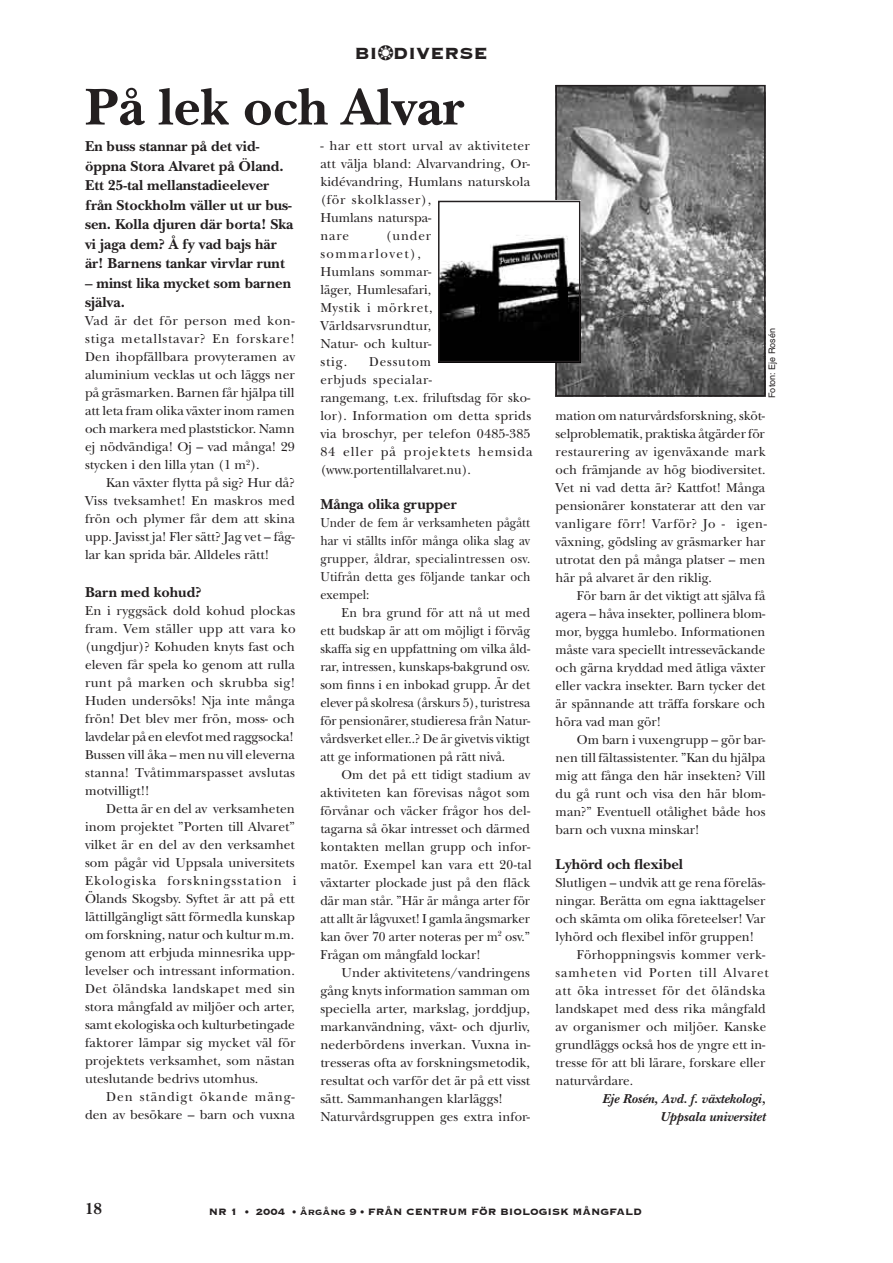
<style>
.page{position:relative;width:893px;height:1263px;background:#fff}
.page>*{position:absolute;margin:0;border:0;box-sizing:border-box;transform-origin:0 0}
.t1{font:700 54px "New Baskerville";color:#231f20}
.t2{font:700 21px "Copperplate";color:#231f20}
.t3{font:700 16.5px "New Baskerville";color:#231f20}
.t4{font:700 15px/19.5px "New Baskerville";color:#231f20}
.t5{font:13.5px/18px "New Baskerville";color:#231f20}
.t6{font:13.5px/18px "New Baskerville";color:#231f20;scale:.96 1}
.t7{font:13.5px/18px "New Baskerville";letter-spacing:.02em;color:#231f20}
.t8{font:13.5px/18px "New Baskerville";color:#231f20;text-align:justify;scale:.95 1}
.t9{font:13.5px/18px "New Baskerville";color:#231f20;text-align:justify;scale:.91 1}
.t10{font:italic 700 13.5px/18px "New Baskerville";color:#231f20;text-align:right}
.t11{font:13.5px "New Baskerville";letter-spacing:.035em;color:#231f20}
.t12{font:13.5px "New Baskerville";letter-spacing:.065em;color:#231f20}
.t13{font:13.5px "New Baskerville";letter-spacing:.025em;color:#231f20}
.t14{font:700 12px "Copperplate";color:#231f20}
.t15{font:9px "Helvetica";color:#231f20}
.s1{color:#fff}
</style>
<div class="page">
<img style="left:558px;top:88px;width:205px;height:306px">
<div style="left:555px;top:85px;width:211px;height:312px;border:2px solid #231f20"></div>
<img style="left:441px;top:204px;width:136px;height:155px">
<div style="left:438px;top:201px;width:142px;height:161px;border:2px solid #231f20"></div>
<h2 class="t2" style="left:354px;top:39px;width:135px">BI❂<span class="s1">O</span>DIVERSE</h2>
<h1 class="t1" style="left:85px;top:75px;width:381px">På lek och Alvar</h1>
<p class="t4" style="left:85px;top:137px;width:210px">En buss stannar på det vid&shy;öppna Stora Alvaret på Öland.<br>Ett 25-tal mellanstadieelever från Stockholm väller ut ur bus&shy;sen. Kolla djuren där borta! Ska vi jaga dem? Å fy vad bajs här är! Barnens tankar virvlar runt</p>
<p class="t4" style="left:85px;top:273px;width:208px">– minst lika mycket som barnen själva.</p>
<p class="t5" style="left:85px;top:312px;width:212px;text-align:justify">Vad är det för person med kon&shy;stiga metallstavar? En forskare!<br>Den ihopfällbara provyteramen av aluminium vecklas ut och läggs ner på gräsmarken. Barnen får hjälpa till att leta fram olika växter inom ramen och markera med plaststickor. Namn ej nödvändiga! Oj – vad många! 29 stycken i den lilla ytan (1 m<sup>2</sup>).</p>
<p class="t5" style="left:85px;top:474px;width:211px;text-align:justify;text-indent:21px">Kan växter flytta på sig? Hur då?<br>Viss tveksamhet! En maskros med frön och plymer får dem att skina upp. Javisst ja! Fler sätt? Jag vet – fåg&shy;lar kan sprida bär. Alldeles rätt!</p>
<p class="t4" style="left:85px;top:582px;width:118px">Barn med kohud?</p>
<p class="t5" style="left:85px;top:601px;width:212px">En i ryggsäck dold kohud plockas fram. Vem ställer upp att vara ko (ungdjur)? Kohuden knyts fast och eleven får spela ko genom att rulla runt på marken och skrubba sig!<br>Huden undersöks! Nja inte många frön! Det blev mer frön, moss- och lavdelar på en elevfot med raggsocka!<br>Bussen vill åka – men nu vill eleverna stanna! Tvåtimmarspasset avslutas motvilligt!!</p>
<p class="t5" style="left:85px;top:799px;width:213px;text-indent:21px">Detta är en del av verksamheten inom projektet ”Porten till Alvaret” vilket är en del av den verksamhet som pågår vid Uppsala universitets Ekologiska forskningsstation i Ölands Skogsby. Syftet är att på ett lättillgängligt sätt förmedla kunskap om forskning, natur och kultur m.m. genom att erbjuda minnesrika upp&shy;levelser och intressant information.<br>Det öländska landskapet med sin stora mångfald av miljöer och arter, samt ekologiska och kulturbetingade faktorer lämpar sig mycket väl för projektets verksamhet, som nästan uteslutande bedrivs utomhus.</p>
<p class="t5" style="left:85px;top:1087px;width:211px;text-align:right">Den ständigt ökande mäng&shy;den av besökare – barn och vuxna</p>
<p class="t5" style="left:320px;top:137px;width:211px">- har ett stort urval av aktiviteter att välja bland: Alvarvandring, Or&shy;kidévandring, Humlans naturskola (för skolklasser),<br>Humlans naturspa-<br>nare</p>
<p class="t7" style="left:320px;top:227px;width:114px;text-indent:66px">(under sommarlovet),<br>Humlans sommar&shy;läger, Humlesafari,<br>Mystik i mörkret,<br>Världsarvsrundtur,<br>Natur- och kultur&shy;stig.</p>
<p class="t7" style="left:320px;top:353px;width:214px;text-indent:49px">Dessutom<br>erbjuds specialar-<br>rangemang, t.ex. friluftsdag för sko&shy;lor). Information om detta sprids via broschyr, per telefon 0485-385<br>84 eller på projektets hemsida (www.portentillalvaret.nu).</p>
<p class="t4" style="left:320px;top:494px;width:138px">Många olika grupper</p>
<p class="t9" style="left:320px;top:513px;width:232px">Under de fem år verksamheten pågått har vi ställts inför många olika slag av grupper, åldrar, specialintressen osv.<br>Utifrån detta ges följande tankar och exempel:</p>
<p class="t8" style="left:320px;top:603px;width:222px;text-indent:21px">En bra grund för att nå ut med ett budskap är att om möjligt i förväg skaffa sig en uppfattning om vilka åld&shy;rar, intressen, kunskaps-bakgrund osv. som finns i en inbokad grupp. Är det elever på skolresa (årskurs 5), turistresa för pensionärer, studieresa från Natur&shy;vårdsverket eller..? De är givetvis viktigt att ge informationen på rätt nivå.</p>
<p class="t6" style="left:320px;top:765px;width:222px;text-indent:21px">Om det på ett tidigt stadium av aktiviteten kan förevisas något som förvånar och väcker frågor hos del&shy;tagarna så ökar intresset och därmed kontakten mellan grupp och infor&shy;matör. Exempel kan vara ett 20-tal växtarter plockade just på den fläck där man står. ”Här är många arter för att allt är lågvuxet! I gamla ängsmarker kan över 70 arter noteras per m<sup>2</sup> osv.” Frågan om mångfald lockar!</p>
<p class="t5" style="left:320px;top:963px;width:212px;text-indent:21px">Under aktivitetens/vandringens gång knyts information samman om speciella arter, markslag, jorddjup, markanvändning, växt- och djurliv, nederbördens inverkan. Vuxna in&shy;tresseras ofta av forskningsmetodik, resultat och varför det är på ett visst sätt. Sammanhangen klarläggs!<br>Naturvårdsgruppen ges extra infor-</p>
<p class="t15" style="left:767px;top:398px;width:71px;rotate:-90deg">Foton: Eje Rosén</p>
<p class="t5" style="left:556px;top:407px;width:213px">mation om naturvårdsforskning, sköt&shy;selproblematik, praktiska åtgärder för restaurering av igenväxande mark och främjande av hög biodiversitet.<br>Vet ni vad detta är? Kattfot! Många pensionärer konstaterar att den var vanligare förr! Varför? Jo - igen&shy;växning, gödsling av gräsmarker har utrotat den på många platser – men här på alvaret är den riklig.</p>
<p class="t5" style="left:556px;top:587px;width:211px;text-align:justify;text-indent:21px">För barn är det viktigt att själva få agera – håva insekter, pollinera blom&shy;mor, bygga humlebo. Informationen måste vara speciellt intresseväckande och gärna kryddad med ätliga växter eller vackra insekter. Barn tycker det är spännande att träffa forskare och höra vad man gör!</p>
<p class="t5" style="left:556px;top:731px;width:211px;text-align:justify;text-indent:21px">Om barn i vuxengrupp – gör bar&shy;nen till fältassistenter. ”Kan du hjälpa mig att fånga den här insekten? Vill du gå runt och visa den här blom&shy;man?” Eventuell otålighet både hos barn och vuxna minskar!</p>
<p class="t4" style="left:556px;top:854px;width:129px">Lyhörd och flexibel</p>
<p class="t5" style="left:556px;top:874px;width:211px">Slutligen – undvik att ge rena föreläs-</p>
<p class="t5" style="left:556px;top:892px;width:211px">ningar. Berätta om egna iakttagelser</p>
<p class="t5" style="left:556px;top:910px;width:211px">och skämta om olika företeelser! Var</p>
<p class="t5" style="left:556px;top:928px;width:200px">lyhörd och flexibel inför gruppen!</p>
<p class="t13" style="left:577px;top:947px;width:190px">Förhoppningsvis kommer verk-</p>
<p class="t12" style="left:556px;top:965px;width:215px">samheten vid Porten till Alvaret</p>
<p class="t11" style="left:556px;top:983px;width:211px">att öka intresset för det öländska</p>
<p class="t5" style="left:556px;top:1000px;width:212px">landskapet med dess rika mångfald</p>
<p class="t7" style="left:556px;top:1018px;width:212px">av organismer och miljöer. Kanske</p>
<p class="t5" style="left:556px;top:1036px;width:211px">grundläggs också hos de yngre ett in-</p>
<p class="t5" style="left:556px;top:1054px;width:211px">tresse för att bli lärare, forskare eller</p>
<p class="t5" style="left:556px;top:1072px;width:79px">naturvårdare.</p>
<p class="t10" style="left:602px;top:1090px;width:165px">Eje Rosén, Avd. f. växtekologi,<br>Uppsala universitet</p>
<p class="t3" style="left:85px;top:1199px;width:19px">18</p>
<p class="t14" style="left:209px;top:1204px;width:435px">NR 1 • 2004 • årgång 9 • FRÅN CENTRUM FÖR BIOLOGISK MÅNGFALD</p>
</div>
